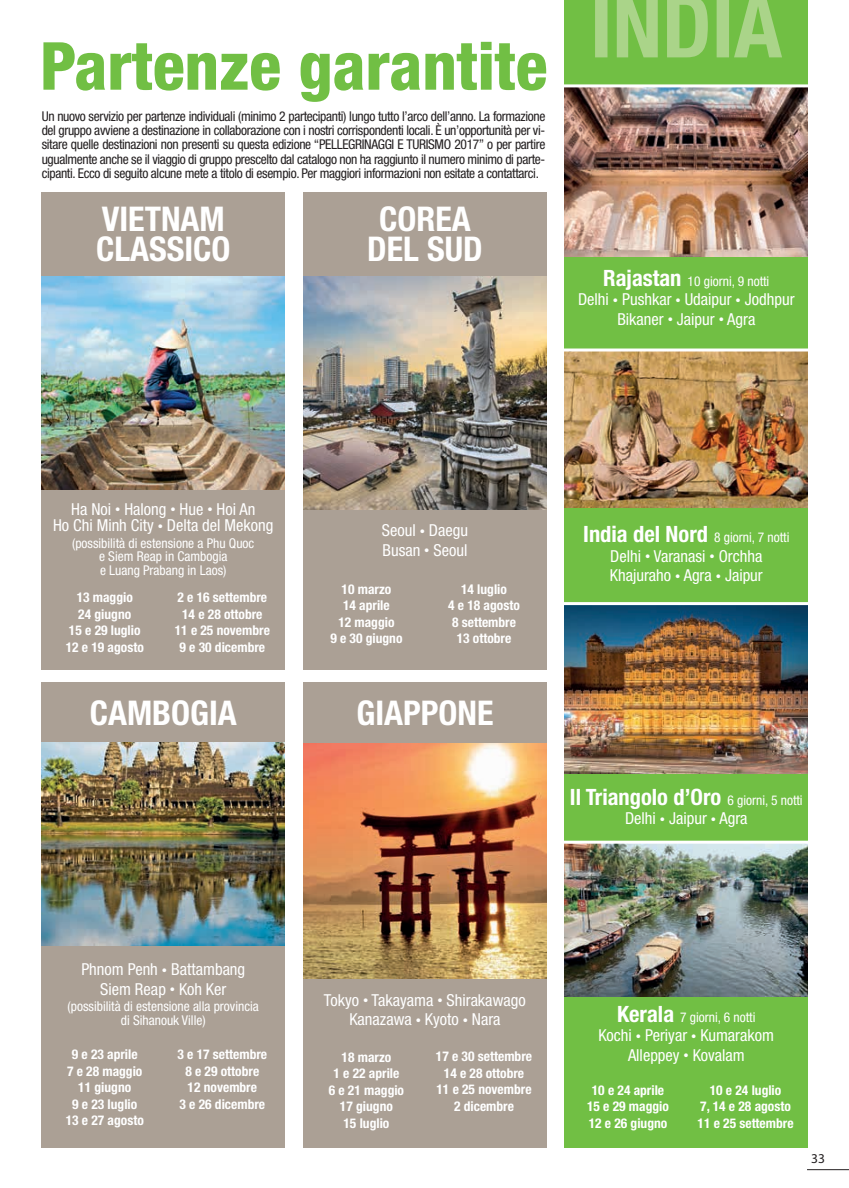
<style>
.page{position:relative;width:849px;height:1188px;background:#fff}
.page>*{position:absolute;margin:0;border:0;box-sizing:border-box;transform-origin:0 0}
.t1{font:800 condensed 66.3px "Helvetica Neue";color:#71bf44}
.t2{font:700 condensed 34.05px/30px "Helvetica Neue";color:#fff}
.t3{font:700 condensed 22.5px "Helvetica Neue";color:#fff}
.t4{font:condensed 16.5px/19.5px "Helvetica Neue";color:#fff;text-align:center}
.t5{font:condensed 13.5px/14.2px "Helvetica Neue";letter-spacing:-.025em;color:#231f20;text-align:justify}
.t6{font:700 condensed 13.5px/16.5px "Helvetica Neue";color:#fff;text-align:center}
.t7{font:condensed 13.5px/13.5px "Helvetica Neue";color:#fff;text-align:center}
.t8{font:13.5px "Myriad Pro";color:#231f20}
.s1{font-weight:700;font-size:22.5px}
.s2{font-size:10.5px}
.s3{font-weight:400;font-size:13.5px}
</style>
<div class="page">
<div style="left:42px;top:192px;width:243px;height:478px;background:#aba095"></div>
<hr style="left:807px;top:1169px;width:42px;height:1px;background:#231f20">
<img style="left:42px;top:277px;width:243px;height:213px">
<div style="left:42px;top:682px;width:243px;height:465px;background:#aba095"></div>
<img style="left:42px;top:742px;width:243px;height:204px">
<div style="left:303px;top:192px;width:243px;height:478px;background:#aba095"></div>
<img style="left:303px;top:277px;width:243px;height:232px">
<div style="left:564px;top:0;width:243px;height:1147px;background:#71bf44"></div>
<img style="left:564px;top:87px;width:243px;height:170px">
<svg style="left:595px;top:0;width:187px;height:57px"></svg>
<img style="left:564px;top:351px;width:243px;height:157px">
<img style="left:564px;top:605px;width:243px;height:168px">
<img style="left:564px;top:843px;width:243px;height:153px">
<div style="left:303px;top:682px;width:243px;height:465px;background:#aba095"></div>
<img style="left:303px;top:743px;width:243px;height:235px">
<hr style="left:557px;top:84px;width:256px;height:3px;background:#fff">
<hr style="left:557px;top:348px;width:256px;height:3px;background:#fff">
<hr style="left:557px;top:602px;width:256px;height:3px;background:#fff">
<hr style="left:557px;top:840px;width:256px;height:3px;background:#fff">
<h1 class="t1" style="left:40px;top:25px;width:509px">Partenze garantite</h1>
<p class="t5" style="left:42px;top:109px;width:505px">Un nuovo servizio per partenze individuali (minimo 2 partecipanti) lungo tutto l’arco dell’anno. La formazione del gruppo avviene a destinazione in collaborazione con i nostri corrispondenti locali. È un’opportunità per vi&shy;sitare quelle destinazioni non presenti su questa edizione “PELLEGRINAGGI E TURISMO 2017” o per partire ugualmente anche se il viaggio di gruppo prescelto dal catalogo non ha raggiunto il numero minimo di parte&shy;cipanti. Ecco di seguito alcune mete a titolo di esempio. Per maggiori informazioni non esitate a contattarci.</p>
<h2 class="t2" style="left:96px;top:207px;width:136px">VIETNAM<br>CLASSICO</h2>
<h2 class="t2" style="left:367px;top:207px;width:117px;text-align:center">COREA<br>DEL SUD</h2>
<p class="t7" style="left:603px;top:274px;width:168px"><span class="s1">Rajastan</span> 10 giorni, 9 notti</p>
<p class="t4" style="left:578px;top:290px;width:218px">Delhi <span class="s2">•</span> Pushkar <span class="s2">•</span> Udaipur <span class="s2">•</span> Jodhpur<br>Bikaner <span class="s2">•</span> Jaipur <span class="s2">•</span> Agra</p>
<p class="t4" style="left:53px;top:501px;width:222px;line-height:16.5px">Ha Noi <span class="s2">•</span> Halong <span class="s2">•</span> Hue <span class="s2">•</span> Hoi An<br>Ho Chi Minh City <span class="s2">•</span> Delta del Mekong</p>
<p class="t7" style="left:72px;top:536px;width:184px">(possibilità di estensione a Phu Quoc e Siem Reap in Cambogia<br>e Luang Prabang in Laos)</p>
<p class="t6" style="left:66px;top:590px;width:80px">13 maggio<br>24 giugno<br>15 e 29 luglio<br>12 e 19 agosto</p>
<p class="t6" style="left:175px;top:590px;width:97px">2 e 16 settembre<br>14 e 28 ottobre<br>11 e 25 novembre<br>9 e 30 dicembre</p>
<h2 class="t2" style="left:90px;top:701px;width:149px">CAMBOGIA</h2>
<p class="t4" style="left:382px;top:520px;width:88px;text-align:left">Seoul <span class="s2">•</span> Daegu<br>Busan <span class="s2">•</span> Seoul</p>
<p class="t6" style="left:330px;top:582px;width:74px">10 marzo<br>14 aprile<br>12 maggio<br>9 e 30 giugno</p>
<p class="t6" style="left:448px;top:582px;width:73px">14 luglio<br>4 e 18 agosto<br>8 settembre<br>13 ottobre</p>
<h2 class="t2" style="left:356px;top:701px;width:138px">GIAPPONE</h2>
<p class="t7" style="left:583px;top:530px;width:208px"><span class="s1">India del Nord</span> 8 giorni, 7 notti</p>
<p class="t4" style="left:610px;top:546px;width:154px;text-align:left">Delhi <span class="s2">•</span> Varanasi <span class="s2">•</span> Orchha<br>Khajuraho <span class="s2">•</span> Agra <span class="s2">•</span> Jaipur</p>
<h3 class="t3" style="left:570px;top:788px;width:234px">Il Triangolo d’Oro <span class="s3">6 giorni, 5 notti</span></h3>
<p class="t4" style="left:625px;top:808px;width:124px">Delhi <span class="s2">•</span> Jaipur <span class="s2">•</span> Agra</p>
<p class="t4" style="left:81px;top:959px;width:165px">Phnom Penh <span class="s2">•</span> Battambang<br>Siem Reap <span class="s2">•</span> Koh Ker</p>
<p class="t7" style="left:68px;top:999px;width:193px">(possibilità di estensione alla provincia di Sihanouk Ville)</p>
<p class="t6" style="left:66px;top:1047px;width:80px">9 e 23 aprile<br>7 e 28 maggio<br>11 giugno<br>9 e 23 luglio<br>13 e 27 agosto</p>
<p class="t6" style="left:178px;top:1047px;width:91px">3 e 17 settembre<br>8 e 29 ottobre<br>12 novembre<br>3 e 26 dicembre</p>
<p class="t4" style="left:324px;top:990px;width:203px">Tokyo <span class="s2">•</span> Takayama <span class="s2">•</span> Shirakawago<br>Kanazawa <span class="s2">•</span> Kyoto <span class="s2">•</span> Nara</p>
<p class="t6" style="left:329px;top:1049px;width:77px">18 marzo<br>1 e 22 aprile<br>6 e 21 maggio<br>17 giugno<br>15 luglio</p>
<p class="t6" style="left:436px;top:1049px;width:98px">17 e 30 settembre<br>14 e 28 ottobre<br>11 e 25 novembre<br>2 dicembre</p>
<p class="t7" style="left:617px;top:1010px;width:140px"><span class="s1">Kerala</span> 7 giorni, 6 notti</p>
<p class="t4" style="left:599px;top:1025px;width:177px">Kochi <span class="s2">•</span> Periyar <span class="s2">•</span> Kumarakom<br>Alleppey <span class="s2">•</span> Kovalam</p>
<p class="t6" style="left:587px;top:1082px;width:83px">10 e 24 aprile<br>15 e 29 maggio<br>12 e 26 giugno</p>
<p class="t6" style="left:697px;top:1082px;width:98px">10 e 24 luglio<br>7, 14 e 28 agosto<br>11 e 25 settembre</p>
<p class="t8" style="left:811px;top:1150px;width:15px">33</p>
</div>
